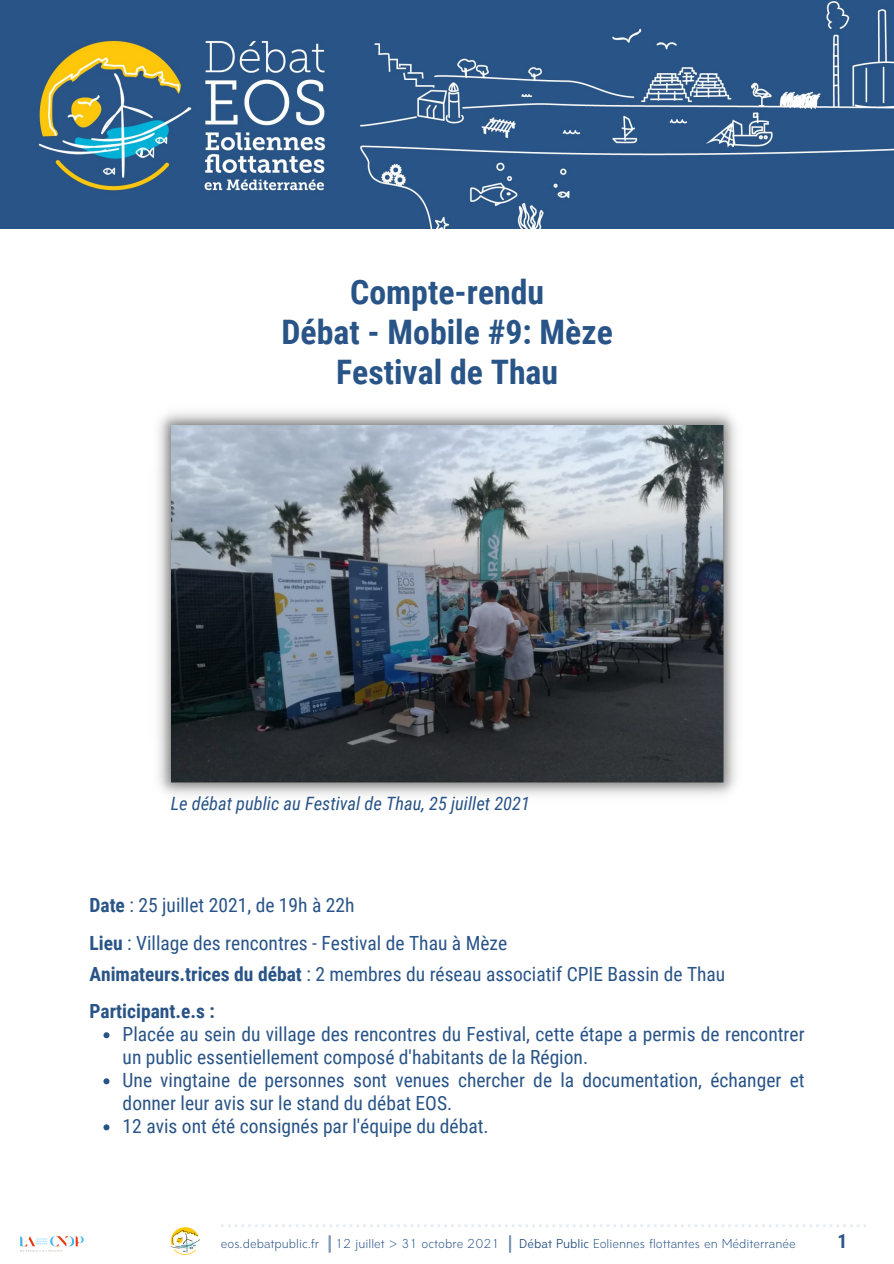
<style>
.page{position:relative;width:894px;height:1264px;background:#fff}
.page>*{position:absolute;margin:0;border:0;box-sizing:border-box;transform-origin:0 0}
.t1{font:700 33.75px "Roboto Condensed";color:#295487}
.t2{font:19.5px/23px "Roboto Condensed";color:#295487}
.t3{font:700 19.5px "Roboto Condensed";color:#295487}
.t4{font:italic 18.3px "Roboto Condensed";color:#295487}
.t5{font:300 12px "Amicale";color:#295487}
.s1{font-weight:700}
.s2{color:#2c5484}
.s3{font-weight:400}
</style>
<div class="page">
<svg style="left:221px;top:1224px;width:645px;height:3px"></svg>
<hr style="left:328px;top:1235px;width:3px;height:16px;background:#295487">
<svg style="left:509px;top:1235px;width:2px;height:16px"></svg>
<img style="left:20px;top:1236px;width:64px;height:16px">
<img style="left:171px;top:1227px;width:29px;height:28px">
<img style="left:0;top:0;width:893px;height:229px">
<img style="left:158px;top:412px;width:579px;height:384px">
<svg style="left:103px;top:1032px;width:6px;height:6px"></svg>
<svg style="left:103px;top:1078px;width:6px;height:6px"></svg>
<svg style="left:103px;top:1124px;width:6px;height:6px"></svg>
<p class="t1" style="left:350px;top:273px;width:195px">Compte-rendu</p>
<p class="t1" style="left:281px;top:312px;width:333px">Débat - Mobile #9: Mèze</p>
<p class="t1" style="left:336px;top:352px;width:223px">Festival de Thau</p>
<p class="t4" style="left:171px;top:793px;width:360px">Le débat public au Festival de Thau, 25 juillet 2021</p>
<p class="t2" style="left:89px;top:894px;width:266px"><span class="s1">Date</span> : 25 juillet 2021, de 19h à 22h</p>
<p class="t2" style="left:89px;top:932px;width:419px"><span class="s1">Lieu</span> : Village des rencontres - Festival de Thau à Mèze</p>
<p class="t2" style="left:89px;top:963px;width:637px"><span class="s1">Animateurs.trices du débat</span> : 2 membres du réseau associatif CPIE Bassin de Thau</p>
<p class="t3" style="left:89px;top:1000px;width:127px">Participant.e.s :</p>
<p class="t2" style="left:123px;top:1023px;width:683px">Placée au sein du village des rencontres du Festival, cette étape a permis de rencontrer un public essentiellement composé d'habitants de la Région.</p>
<p class="t2" style="left:123px;top:1069px;width:683px"><span class="s2">Une vingtaine</span> de personnes sont venues chercher de la documentation, échanger et donner leur avis sur le stand du débat EOS.</p>
<p class="t2" style="left:123px;top:1115px;width:367px">12 avis ont été consignés par l'équipe du débat.</p>
<p class="t5" style="left:221px;top:1238px;width:100px">eos.debatpublic.fr</p>
<p class="t5" style="left:335px;top:1238px;width:166px">12 juillet &gt; 31 octobre 2021</p>
<p class="t5" style="left:519px;top:1238px;width:278px"><span class="s3">Débat Public</span> Eoliennes flottantes en Méditerranée</p>
<p class="t3" style="left:837px;top:1229px;width:11px">1</p>
</div>
